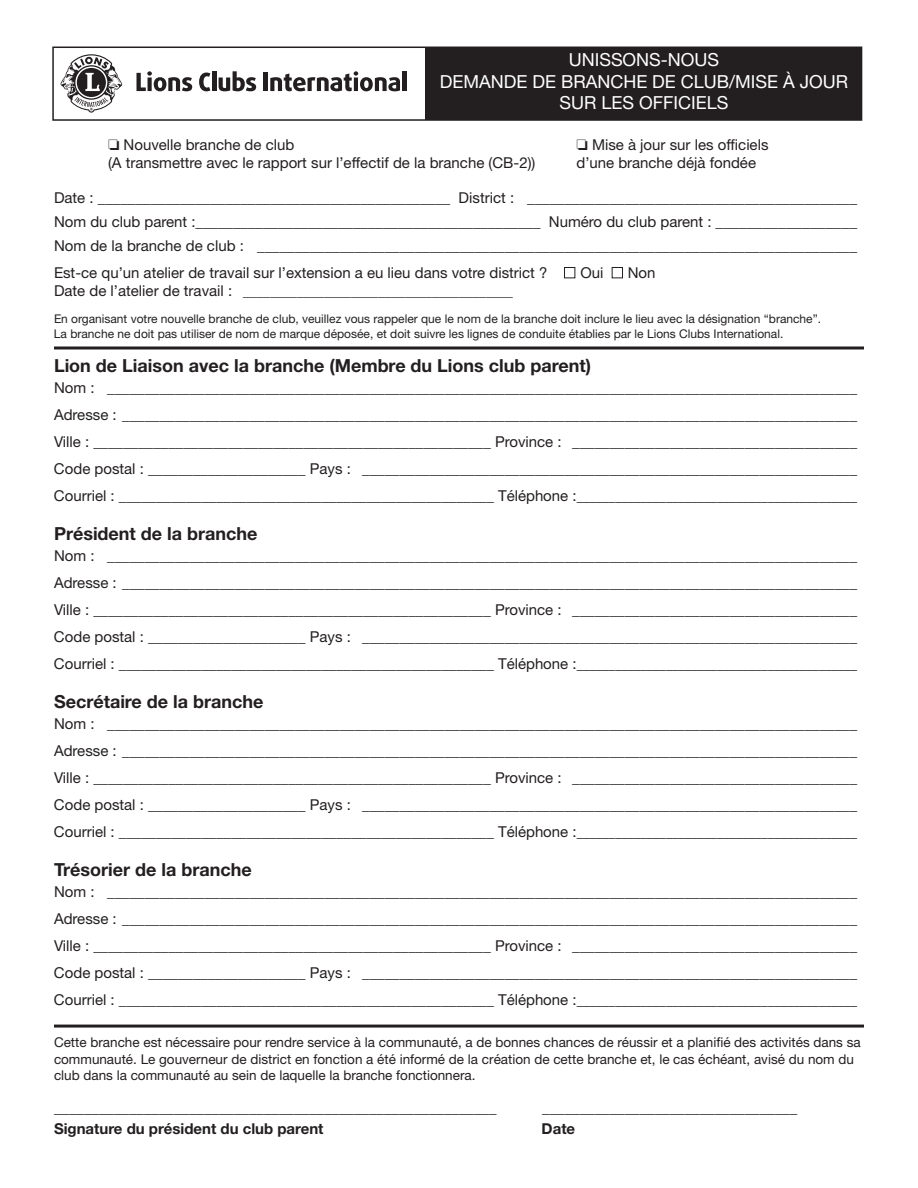
<style>
.page{position:relative;width:918px;height:1188px;background:#fff}
.page>*{position:absolute;margin:0;border:0;box-sizing:border-box;transform-origin:0 0}
.t1{font:700 18px "Helvetica Neue";color:#231f20}
.t2{font:18px/21.6px "Helvetica Neue";color:#fff;text-align:center}
.t3{font:15px/27px "Helvetica Neue";color:#231f20;text-align:justify}
.t4{font:700 15px "Helvetica Neue";color:#231f20}
.t5{font:13.5px/16.5px "Helvetica Neue";color:#231f20}
.t6{font:12px/15px "Helvetica Neue";color:#231f20}
.s1{color:#fff}
.s2{font-size:15px}
</style>
<div class="page">
<div style="left:52px;top:47px;width:810px;height:74px;border:2px solid #231f20"></div>
<svg style="left:61px;top:54px;width:61px;height:59px"></svg>
<svg style="left:136px;top:71px;width:56px;height:20px"></svg>
<svg style="left:199px;top:73px;width:11px;height:18px"></svg>
<hr style="left:212px;top:71px;width:4px;height:20px;background:#231f20">
<svg style="left:219px;top:71px;width:37px;height:20px"></svg>
<hr style="left:264px;top:73px;width:4px;height:18px;background:#231f20">
<svg style="left:270px;top:71px;width:130px;height:20px"></svg>
<div style="left:402px;top:71px;width:5px;height:20px;background:#231f20"></div>
<div style="left:426px;top:47px;width:436px;height:72px;background:#231f20"></div>
<svg style="left:54px;top:346px;width:810px;height:4px;background:#595657"></svg>
<hr style="left:54px;top:1025px;width:810px;height:3px;background:#231f20">
<p class="t2" style="left:440px;top:51px;width:410px">UNISSONS-NOUS<br>DEMANDE DE BRANCHE DE CLUB/MISE À JOUR<br>SUR LES OFFICIELS</p>
<p class="t3" style="left:108px;top:133px;width:188px">❏ Nouvelle branche de club</p>
<p class="t3" style="left:576px;top:133px;width:194px">❏ Mise à jour sur les officiels</p>
<p class="t3" style="left:108px;top:151px;width:429px">(A transmettre avec le rapport sur l’effectif de la branche (CB-2))</p>
<p class="t3" style="left:576px;top:151px;width:181px">d’une branche déjà fondée</p>
<p class="t3" style="left:54px;top:187px;width:805px;line-height:24px">Date : _______________________________________________ District : ____________________________________________ Nom du club parent :______________________________________________ Numéro du club parent : __________________ Nom de la branche de club : ________________________________________________________________________________</p>
<p class="t3" style="left:54px;top:260px;width:603px">Est-ce qu’un atelier de travail sur l’extension a eu lieu dans votre district ? <span class="s1">■</span> Oui <span class="s1">■</span> Non</p>
<p class="t5" style="left:54px;top:284px;width:460px"><span class="s2">Date de l’atelier de travail :</span> ________________________________________</p>
<p class="t6" style="left:54px;top:312px;width:769px">En organisant votre nouvelle branche de club, veuillez vous rappeler que le nom de la branche doit inclure le lieu avec la désignation “branche”.<br>La branche ne doit pas utiliser de nom de marque déposée, et doit suivre les lignes de conduite établies par le Lions Clubs International.</p>
<p class="t1" style="left:54px;top:359px;width:539px">Lion de Liaison avec la branche (Membre du Lions club parent)</p>
<p class="t3" style="left:54px;top:376px;width:805px">Nom : ____________________________________________________________________________________________________ Adresse : __________________________________________________________________________________________________ Ville : _____________________________________________________ Province : ______________________________________ Code postal : _____________________ Pays : __________________________________________________________________ Courriel : __________________________________________________ Téléphone :____________________________________________</p>
<p class="t1" style="left:54px;top:527px;width:205px">Président de la branche</p>
<p class="t3" style="left:54px;top:544px;width:805px">Nom : ____________________________________________________________________________________________________ Adresse : __________________________________________________________________________________________________ Ville : _____________________________________________________ Province : ______________________________________ Code postal : _____________________ Pays : __________________________________________________________________ Courriel : __________________________________________________ Téléphone :____________________________________________</p>
<p class="t1" style="left:54px;top:695px;width:211px">Secrétaire de la branche</p>
<p class="t3" style="left:54px;top:712px;width:805px">Nom : ____________________________________________________________________________________________________ Adresse : __________________________________________________________________________________________________ Ville : _____________________________________________________ Province : ______________________________________ Code postal : _____________________ Pays : __________________________________________________________________ Courriel : __________________________________________________ Téléphone :____________________________________________</p>
<p class="t1" style="left:54px;top:863px;width:199px">Trésorier de la branche</p>
<p class="t3" style="left:54px;top:880px;width:805px">Nom : ____________________________________________________________________________________________________ Adresse : __________________________________________________________________________________________________ Ville : _____________________________________________________ Province : ______________________________________ Code postal : _____________________ Pays : __________________________________________________________________ Courriel : __________________________________________________ Téléphone :____________________________________________</p>
<p class="t5" style="left:54px;top:1036px;width:808px">Cette branche est nécessaire pour rendre service à la communauté, a de bonnes chances de réussir et a planifié des activités dans sa communauté. Le gouverneur de district en fonction a été informé de la création de cette branche et, le cas échéant, avisé du nom du club dans la communauté au sein de laquelle la branche fonctionnera.</p>
<p class="t3" style="left:54px;top:1096px;width:444px">___________________________________________________________</p>
<p class="t3" style="left:542px;top:1096px;width:256px">__________________________________</p>
<p class="t4" style="left:54px;top:1124px;width:271px">Signature du président du club parent</p>
<p class="t4" style="left:542px;top:1124px;width:35px">Date</p>
</div>
